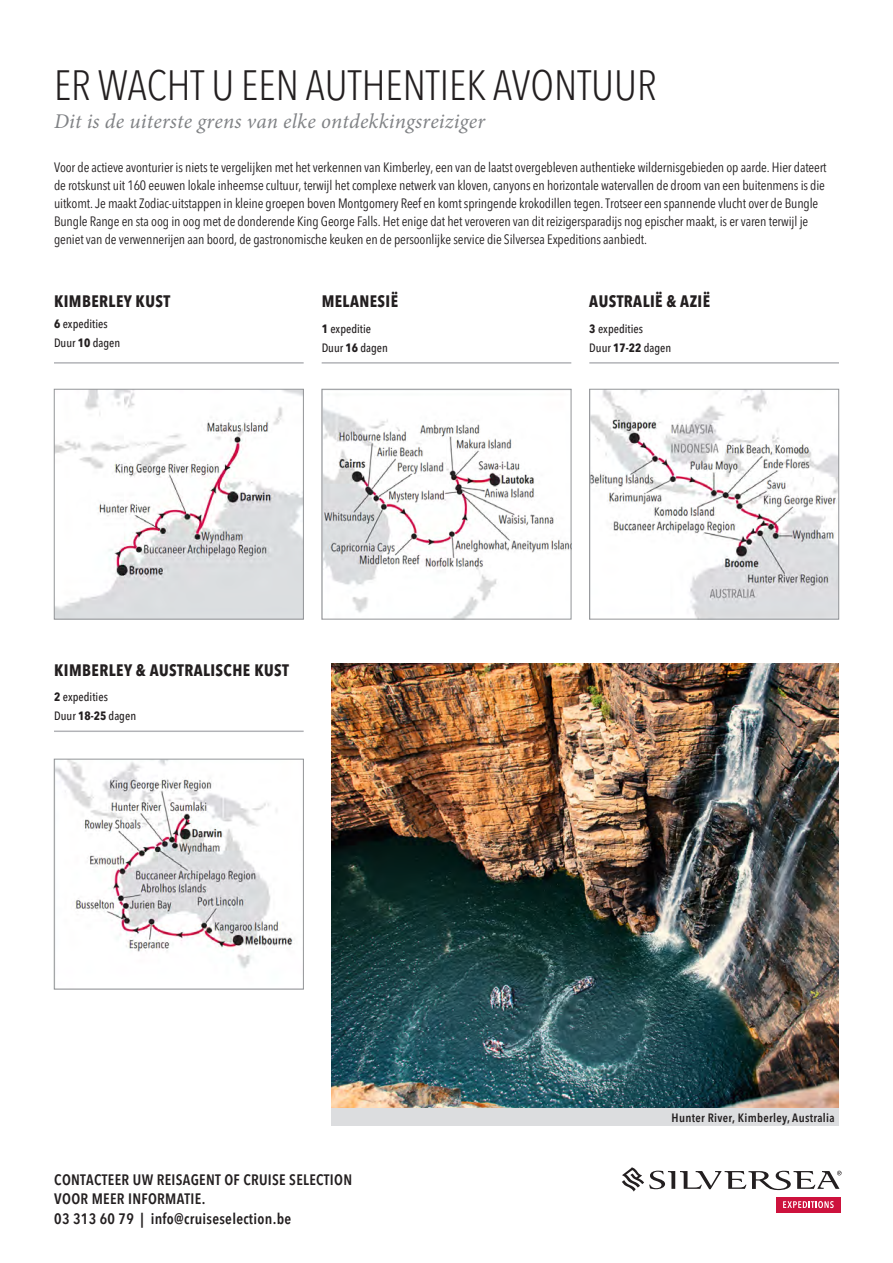
<style>
.page{position:relative;width:893px;height:1263px;background:#fff}
.page>*{position:absolute;margin:0;border:0;box-sizing:border-box;transform-origin:0 0}
.Text{font:300 condensed 42px "Avenir Next LT Pro";color:#231f20}
.Text-2{font:italic 21px "Minion Pro";letter-spacing:.01em;color:#808285}
.T_Info{font:700 condensed 16.5px "Avenir Next LT Pro";letter-spacing:.025em;color:#231f20}
.T_Voyage{font:700 condensed 16.5px "Avenir Next LT Pro";letter-spacing:.025em;color:#231f20}
.t1{font:600 condensed 15px/19.5px "Avenir Next LT Pro";letter-spacing:.02em;color:#231f20}
.Text-3{font:condensed 13.5px/18px "Avenir Next LT Pro";letter-spacing:-.01em;color:#231f20}
.T_Info-2{font:500 condensed 12px/19.2px "Avenir Next LT Pro";color:#231f20}
.Caption_DX{font:600 condensed 12px "Avenir Next LT Pro";letter-spacing:.025em;color:#231f20}
.s1{font-weight:700}
</style>
<div class="page">
<img style="left:332px;top:663px;width:507px;height:446px">
<div style="left:332px;top:1109px;width:507px;height:17px;background:#dcdddf"></div>
<hr style="left:54px;top:362px;width:250px;height:2px;background:#b2b3b7">
<hr style="left:322px;top:362px;width:249px;height:2px;background:#b2b3b7">
<hr style="left:589px;top:362px;width:250px;height:2px;background:#b2b3b7">
<hr style="left:54px;top:730px;width:250px;height:2px;background:#b2b3b7">
<svg style="left:56px;top:391px;width:246px;height:226px"></svg>
<div style="left:54px;top:389px;width:250px;height:230px;border:1px solid #939598"></div>
<svg style="left:324px;top:408px;width:245px;height:209px"></svg>
<div style="left:322px;top:389px;width:249px;height:230px;border:1px solid #939598"></div>
<svg style="left:591px;top:391px;width:246px;height:226px"></svg>
<div style="left:589px;top:389px;width:250px;height:230px;border:1px solid #939598"></div>
<svg style="left:56px;top:761px;width:237px;height:208px"></svg>
<div style="left:54px;top:759px;width:250px;height:230px;border:1px solid #939598"></div>
<svg style="left:622px;top:1167px;width:220px;height:24px"></svg>
<div style="left:776px;top:1197px;width:65px;height:15px;background:#cd123d"></div>
<svg style="left:783px;top:1201px;width:51px;height:7px"></svg>
<p class="Text" style="left:54px;top:60px;width:604px">ER WACHT U EEN AUTHENTIEK AVONTUUR</p>
<p class="Text-2" style="left:54px;top:107px;width:433px">Dit is de uiterste grens van elke ontdekkingsreiziger</p>
<p class="Text-3" style="left:54px;top:158px;width:774px">Voor de actieve avonturier is niets te vergelijken met het verkennen van Kimberley, een van de laatst overgebleven authentieke wildernisgebieden op aarde. Hier dateert de rotskunst uit 160 eeuwen lokale inheemse cultuur, terwijl het complexe netwerk van kloven, canyons en horizontale watervallen de droom van een buitenmens is die uitkomt. Je maakt Zodiac-uitstappen in kleine groepen boven Montgomery Reef en komt springende krokodillen tegen. Trotseer een spannende vlucht over de Bungle Bungle Range en sta oog in oog met de donderende King George Falls. Het enige dat het veroveren van dit reizigersparadijs nog epischer maakt, is er varen terwijl je geniet van de verwennerijen aan boord, de gastronomische keuken en de persoonlijke service die Silversea Expeditions aanbiedt.</p>
<p class="T_Info" style="left:54px;top:291px;width:118px">KIMBERLEY KUST</p>
<p class="T_Info-2" style="left:54px;top:314px;width:68px"><span class="s1">6</span> expedities<br>Duur <span class="s1">10</span> dagen</p>
<p class="T_Voyage" style="left:322px;top:291px;width:78px">MELANESIË</p>
<p class="T_Info-2" style="left:322px;top:319px;width:51px"><span class="s1">1</span> expeditie</p>
<p class="T_Info-2" style="left:322px;top:339px;width:68px">Duur <span class="s1">16</span> dagen</p>
<p class="T_Info" style="left:54px;top:660px;width:236px">KIMBERLEY &amp; AUSTRALISCHE KUST</p>
<p class="T_Info-2" style="left:54px;top:687px;width:83px"><span class="s1">2</span> expedities<br>Duur <span class="s1">18-25</span> dagen</p>
<p class="t1" style="left:54px;top:1170px;width:299px">CONTACTEER UW REISAGENT OF CRUISE SELECTION<br>VOOR MEER INFORMATIE.<br>03 313 60 79 | info@cruiseselection.be</p>
<p class="T_Info" style="left:589px;top:291px;width:122px">AUSTRALIË &amp; AZIË</p>
<p class="T_Info-2" style="left:589px;top:319px;width:83px"><span class="s1">3</span> expedities<br>Duur <span class="s1">17-22</span> dagen</p>
<p class="Caption_DX" style="left:672px;top:1110px;width:165px">Hunter River, Kimberley, Australia</p>
</div>
